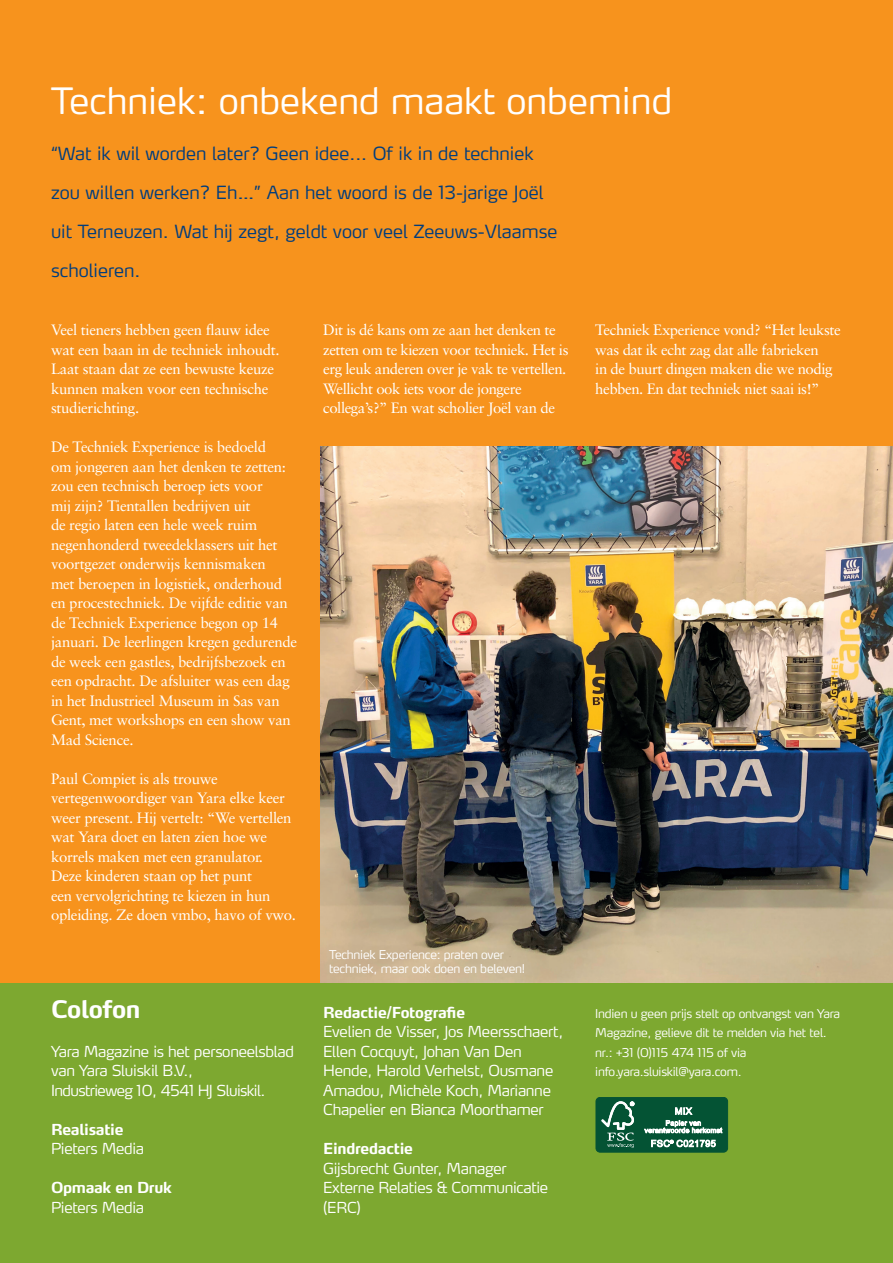
<style>
.page{position:relative;width:893px;height:1263px;background:#fff}
.page>*{position:absolute;margin:0;border:0;box-sizing:border-box;transform-origin:0 0}
.Kop_1{font:300 36px "Max LF";color:#fff}
.t1{font:700 24px "Max LF";letter-spacing:-.02em;color:#fff}
.intro{font:300 18px/39px "Max LF";color:#013d7d}
.broodtekst{font:15px/19.5px "Sabon";letter-spacing:-.02em;color:#fff}
.t2{font:300 15px/19.5px "Max LF";letter-spacing:-.02em;color:#fff}
.t3{font:700 15px "Max LF";letter-spacing:-.02em;color:#fff}
.t4{font:300 15px "Max LF";letter-spacing:-.04em;color:#fff}
.tussenkop{font:300 12px/19.5px "Max LF";letter-spacing:-.02em;color:#fff}
</style>
<div class="page">
<div style="left:0;top:982px;width:893px;height:281px;background:#7da830"></div>
<div style="left:596px;top:1097px;width:132px;height:55px;background:#045334;border-radius:4px"></div>
<div style="left:596px;top:1097px;width:132px;height:55px;border:1px solid #045334;border-radius:4px"></div>
<svg style="left:601px;top:1101px;width:33px;height:47px"></svg>
<svg style="left:644px;top:1107px;width:78px;height:26px"></svg>
<svg style="left:651px;top:1139px;width:65px;height:8px"></svg>
<div style="left:0;top:0;width:893px;height:982px;background:#f7931d"></div>
<img style="left:321px;top:446px;width:572px;height:536px">
<p class="Kop_1" style="left:51px;top:78px;width:623px">Techniek: onbekend maakt onbemind</p>
<p class="intro" style="left:51px;top:133px;width:508px">“Wat ik wil worden later? Geen idee... Of ik in de techniek zou willen werken? Eh…” Aan het woord is de 13-jarige Joël uit Terneuzen. Wat hij zegt, geldt voor veel Zeeuws-Vlaamse scholieren.</p>
<p class="broodtekst" style="left:51px;top:320px;width:230px">Veel tieners hebben geen flauw idee wat een baan in de techniek inhoudt.<br>Laat staan dat ze een bewuste keuze kunnen maken voor een technische studierichting.</p>
<p class="broodtekst" style="left:51px;top:437px;width:248px">De Techniek Experience is bedoeld<br>om jongeren aan het denken te zetten: zou een technisch beroep iets voor<br>mij zijn? Tientallen bedrijven uit<br>de regio laten een hele week ruim negenhonderd tweedeklassers uit het voortgezet onderwijs kennismaken<br>met beroepen in logistiek, onderhoud en procestechniek. De vijfde editie van de Techniek Experience begon op 14 januari. De leerlingen kregen gedurende de week een gastles, bedrijfsbezoek en een opdracht. De afsluiter was een dag in het Industrieel Museum in Sas van Gent, met workshops en een show van Mad Science.</p>
<p class="broodtekst" style="left:51px;top:768px;width:247px">Paul Compiet is als trouwe vertegenwoordiger van Yara elke keer weer present. Hij vertelt: “We vertellen wat Yara doet en laten zien hoe we korrels maken met een granulator.<br>Deze kinderen staan op het punt<br>een vervolgrichting te kiezen in hun opleiding. Ze doen vmbo, havo of vwo.</p>
<p class="t1" style="left:51px;top:994px;width:91px">Colofon</p>
<p class="t2" style="left:51px;top:1041px;width:244px">Yara Magazine is het personeelsblad van Yara Sluiskil B.V.,</p>
<p class="t4" style="left:51px;top:1081px;width:216px">Industrieweg 10, 4541 HJ Sluiskil.</p>
<p class="t3" style="left:51px;top:1120px;width:74px">Realisatie</p>
<p class="t2" style="left:51px;top:1138px;width:95px">Pieters Media</p>
<p class="t3" style="left:51px;top:1178px;width:122px">Opmaak en Druk</p>
<p class="t2" style="left:51px;top:1197px;width:95px">Pieters Media</p>
<p class="broodtekst" style="left:323px;top:320px;width:247px">Dit is dé kans om ze aan het denken te zetten om te kiezen voor techniek. Het is erg leuk anderen over je vak te vertellen.<br>Wellicht ook iets voor de jongere collega’s?” En wat scholier Joël van de</p>
<p class="broodtekst" style="left:595px;top:320px;width:247px">Techniek Experience vond? “Het leukste was dat ik echt zag dat alle fabrieken<br>in de buurt dingen maken die we nodig hebben. En dat techniek niet saai is!”</p>
<p class="tussenkop" style="left:329px;top:947px;width:197px;line-height:14.4px">Techniek Experience: praten over techniek, maar ook doen en beleven!</p>
<p class="t3" style="left:323px;top:1003px;width:143px">Redactie/Fotografie</p>
<p class="t2" style="left:323px;top:1021px;width:242px">Evelien de Visser, Jos Meersschaert,<br>Ellen Cocquyt, Johan Van Den<br>Hende, Harold Verhelst, Ousmane<br>Amadou, Michèle Koch, Marianne<br>Chapelier en Bianca Moorthamer</p>
<p class="t3" style="left:323px;top:1139px;width:91px">Eindredactie</p>
<p class="t2" style="left:323px;top:1158px;width:185px">Gijsbrecht Gunter, Manager</p>
<p class="t2" style="left:323px;top:1177px;width:227px">Externe Relaties &amp; Communicatie (ERC)</p>
<p class="tussenkop" style="left:595px;top:1003px;width:246px">Indien u geen prijs stelt op ontvangst van Yara<br>Magazine, gelieve dit te melden via het tel. nr.: +31 (0)115 474 115 of via</p>
<p class="tussenkop" style="left:595px;top:1062px;width:148px">info.yara.sluiskil@yara.com.</p>
</div>
